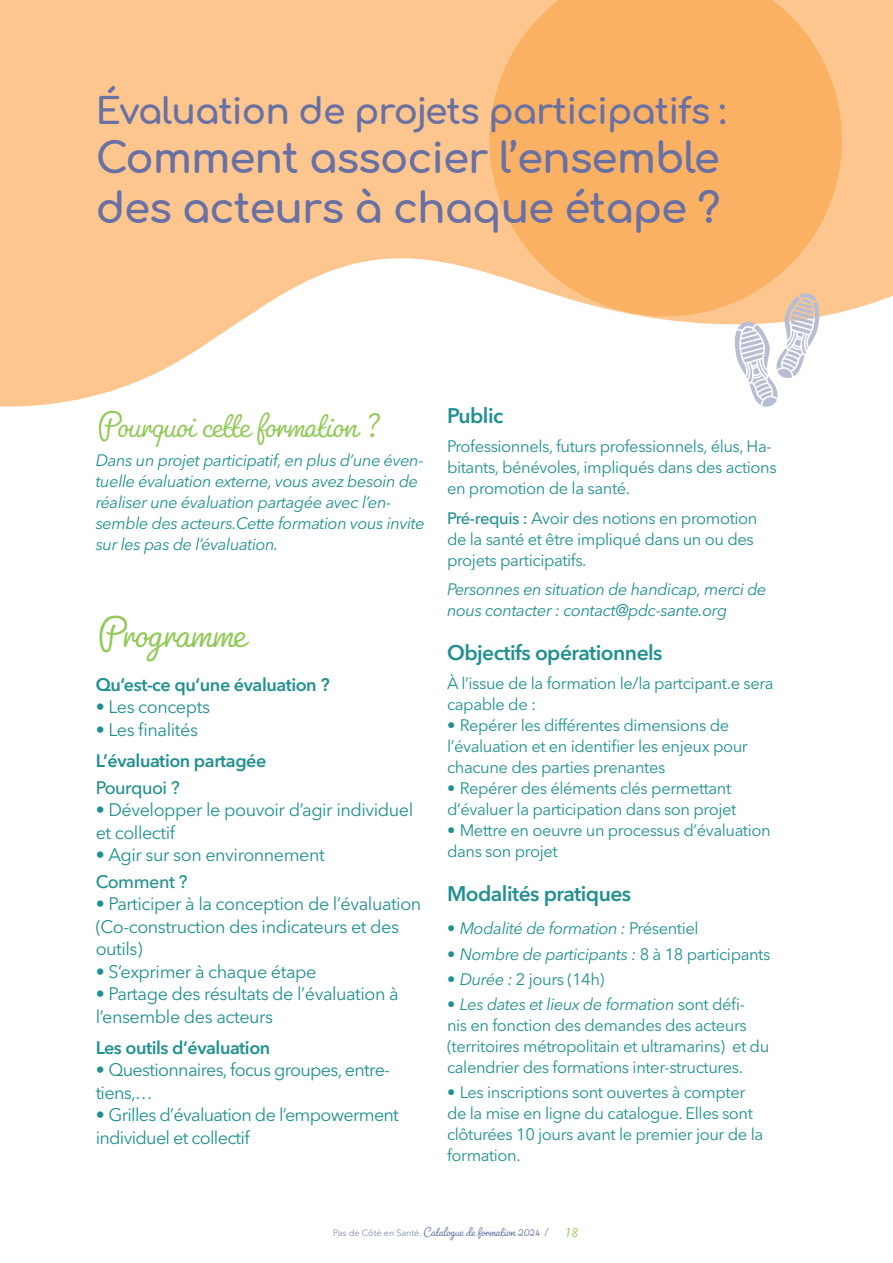
<style>
.page{position:relative;width:893px;height:1263px;background:#fff}
.page>*{position:absolute;margin:0;border:0;box-sizing:border-box;transform-origin:0 0}
.texte_article{font:300 45px "Pacifico";letter-spacing:-.01em;color:#90c956}
.t1{font:700 42px/49.5px "Comfortaa";letter-spacing:-.025em;color:#6970a3}
.texte_article-2{font:300 37.5px "Pacifico";letter-spacing:-.01em;color:#90c956}
.t2{font:700 36px "Comfortaa";letter-spacing:-.025em;color:#6970a3}
.texte_article-3{font:600 21px "Avenir Next LT Pro";letter-spacing:-.025em;color:#219091}
.t3{font:18px/22.5px "Avenir Next LT Pro";letter-spacing:-.025em;color:#219091}
.texte_article-4{font:600 18px "Avenir Next LT Pro";letter-spacing:-.025em;color:#219091}
.texte_article-5{font:500 18px "Avenir Next LT Pro";letter-spacing:-.025em;color:#219091}
.texte_article-6{font:16.5px/21px "Avenir Next LT Pro";letter-spacing:-.025em;color:#219091}
.texte_article-7{font:italic 16.5px/21px "Avenir Next LT Pro";letter-spacing:-.025em;color:#219091}
.t4{font:300 13.5px "Pacifico";color:#6571a3}
.s1{font-weight:500}
.s2{font-style:normal}
.s3{font-style:italic}
.s4{font-family:"Avenir Next LT Pro";font-size:9px}
.s5{font-size:18px;color:#90c956}
</style>
<div class="page">
<svg style="left:0;top:0;width:893px;height:407px;fill:#fcc68e"></svg>
<svg style="left:734px;top:316px;width:86px;height:91px"></svg>
<svg style="left:489px;top:0;width:353px;height:316px;fill:#fab164"></svg>
<p class="t2" style="left:96px;top:77px;width:632px">Évaluation de projets participatifs :</p>
<p class="t1" style="left:96px;top:128px;width:626px">Comment associer l’ensemble des acteurs à chaque étape ?</p>
<p class="texte_article-2" style="left:96px;top:402px;width:287px">Pourquoi cette formation ?</p>
<p class="texte_article-7" style="left:96px;top:450px;width:331px">Dans un projet participatif, en plus d’une éven&shy;tuelle évaluation externe, vous avez besoin de réaliser une évaluation partagée avec l’en&shy;semble des acteurs.Cette formation vous invite sur les pas de l’évaluation.</p>
<p class="texte_article" style="left:96px;top:605px;width:151px">Programme</p>
<p class="texte_article-4" style="left:96px;top:674px;width:236px">Qu’est-ce qu’une évaluation ?</p>
<p class="t3" style="left:96px;top:696px;width:116px">• Les concepts</p>
<p class="t3" style="left:96px;top:718px;width:104px">• Les finalités</p>
<p class="texte_article-4" style="left:96px;top:750px;width:172px">L’évaluation partagée</p>
<p class="texte_article-5" style="left:96px;top:776px;width:86px">Pourquoi ?</p>
<p class="t3" style="left:96px;top:799px;width:319px">• Développer le pouvoir d’agir individuel et collectif</p>
<p class="t3" style="left:96px;top:844px;width:231px">• Agir sur son environnement</p>
<p class="texte_article-5" style="left:96px;top:871px;width:93px">Comment ?</p>
<p class="t3" style="left:96px;top:893px;width:327px">• Participer à la conception de l’évaluation (Co-construction des indicateurs et des outils)</p>
<p class="t3" style="left:96px;top:960px;width:222px">• S’exprimer à chaque étape</p>
<p class="t3" style="left:96px;top:983px;width:305px">• Partage des résultats de l’évaluation à l’ensemble des acteurs</p>
<p class="texte_article-4" style="left:96px;top:1037px;width:176px">Les outils d’évaluation</p>
<p class="t3" style="left:96px;top:1059px;width:296px">• Questionnaires, focus groupes, entre&shy;tiens,…</p>
<p class="t3" style="left:96px;top:1104px;width:305px">• Grilles d’évaluation de l’empowerment individuel et collectif</p>
<p class="texte_article-3" style="left:447px;top:402px;width:58px">Public</p>
<p class="texte_article-6" style="left:447px;top:436px;width:331px">Professionnels, futurs professionnels, élus, Ha&shy;bitants, bénévoles, impliqués dans des actions en promotion de la santé.</p>
<p class="texte_article-6" style="left:447px;top:507px;width:312px"><span class="s1">Pré-requis :</span> Avoir des notions en promotion de la santé et être impliqué dans un ou des projets participatifs.</p>
<p class="texte_article-7" style="left:447px;top:579px;width:321px">Personnes en situation de handicap, merci de nous contacter : contact@pdc-sante.org</p>
<p class="texte_article-3" style="left:447px;top:639px;width:217px">Objectifs opérationnels</p>
<p class="texte_article-6" style="left:447px;top:673px;width:328px">À l’issue de la formation le/la partcipant.e sera capable de :</p>
<p class="texte_article-6" style="left:447px;top:715px;width:302px">• Repérer les différentes dimensions de l’évaluation et en identifier les enjeux pour chacune des parties prenantes</p>
<p class="texte_article-6" style="left:447px;top:778px;width:291px">• Repérer des éléments clés permettant d’évaluer la participation dans son projet</p>
<p class="texte_article-6" style="left:447px;top:820px;width:325px">• Mettre en oeuvre un processus d’évaluation dans son projet</p>
<p class="texte_article-3" style="left:447px;top:880px;width:186px">Modalités pratiques</p>
<p class="texte_article-7" style="left:447px;top:918px;width:253px">• Modalité de formation : <span class="s2">Présentiel</span></p>
<p class="texte_article-7" style="left:447px;top:943px;width:325px">• Nombre de participants : <span class="s2">8 à 18 participants</span></p>
<p class="texte_article-6" style="left:447px;top:968px;width:159px"><span class="s3">• Durée :</span> 2 jours (14h)</p>
<p class="texte_article-6" style="left:447px;top:994px;width:324px"><span class="s3">• Les dates et lieux de formation</span> sont défi&shy;nis en fonction des demandes des acteurs (territoires métropolitain et ultramarins) et du calendrier des formations inter-structures.</p>
<p class="texte_article-6" style="left:447px;top:1082px;width:318px">• Les inscriptions sont ouvertes à compter de la mise en ligne du catalogue. Elles sont clôturées 10 jours avant le premier jour de la formation.</p>
<p class="t4" style="left:333px;top:1223px;width:247px"><span class="s4">Pas de Côté en Santé.</span> Catalogue de formation 2024 / <span class="s5">18</span></p>
</div>
